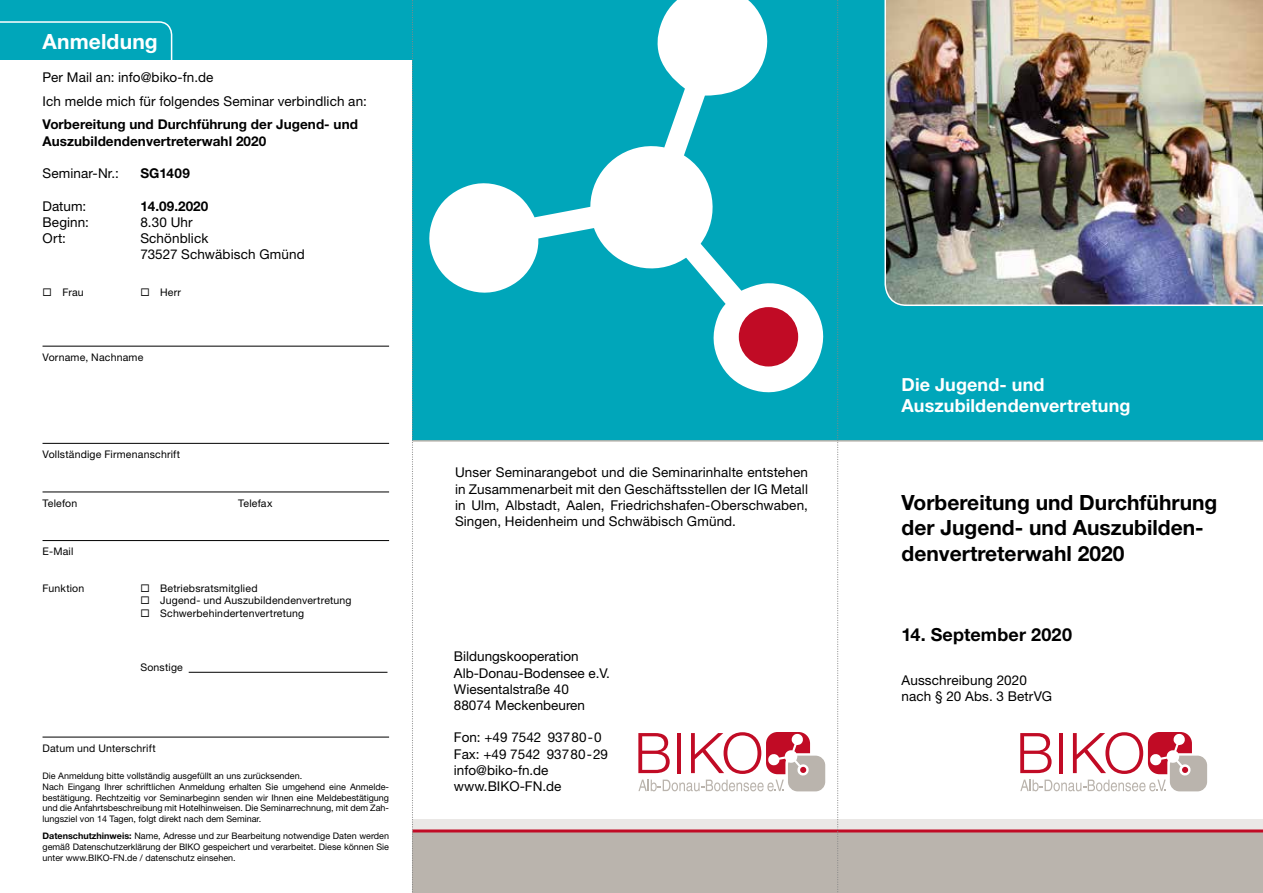
<style>
.page{position:relative;width:1263px;height:893px;background:#fff}
.page>*{position:absolute;margin:0;border:0;box-sizing:border-box;transform-origin:0 0}
.t1{font:700 21px/25.2px "Helvetica Neue LT Std";color:#000}
.t2{font:700 21px "Helvetica Neue LT Std";letter-spacing:.005em;color:#fff}
.t3{font:700 18px/21px "Helvetica Neue LT Std";letter-spacing:.01em;color:#fff}
.t4{font:700 18px "Helvetica Neue LT Std";letter-spacing:.005em;color:#000}
.t5{font:13.5px/16.2px "Helvetica Neue LT Std";letter-spacing:.005em;color:#000}
.t6{font:700 13.5px/16.2px "Helvetica Neue LT Std";letter-spacing:.005em;color:#000}
.t7{font:10.5px "Helvetica Neue LT Std";letter-spacing:.02em;color:#000}
.t8{font:9px/10.8px "Helvetica Neue LT Std";color:#000}
.s1{font-weight:700}
</style>
<div class="page">
<div style="left:412px;top:0;width:851px;height:440px;background:#00a6ba"></div>
<hr style="left:412px;top:440px;width:851px;height:2px;background:#bab4ad">
<svg style="left:1020px;top:732px;width:187px;height:59px"></svg>
<div style="left:0;top:0;width:425px;height:60px;background:#00a6ba"></div>
<div style="left:412px;top:825px;width:851px;height:68px;background:#bab4ad"></div>
<svg style="left:0;top:21px;width:172px;height:39px"></svg>
<div style="left:412px;top:819px;width:851px;height:11px;background:#eae8e6"></div>
<hr style="left:412px;top:829px;width:851px;height:3px;background:#c10b25">
<img style="left:884px;top:0;width:379px;height:306px">
<svg style="left:429px;top:0;width:394px;height:392px"></svg>
<svg style="left:582px;top:138px;width:139px;height:139px"></svg>
<div style="left:739px;top:307px;width:59px;height:59px;background:#c10b25;border-radius:50%"></div>
<svg style="left:638px;top:732px;width:187px;height:59px"></svg>
<svg style="left:412px;top:0;width:1px;height:893px"></svg>
<svg style="left:837px;top:0;width:2px;height:892px"></svg>
<hr style="left:43px;top:346px;width:346px;height:1px;background:#000">
<hr style="left:43px;top:443px;width:346px;height:1px;background:#000">
<hr style="left:43px;top:492px;width:346px;height:1px;background:#000">
<hr style="left:43px;top:540px;width:346px;height:1px;background:#000">
<hr style="left:189px;top:672px;width:198px;height:1px;background:#000">
<hr style="left:43px;top:737px;width:346px;height:1px;background:#000">
<h1 class="t2" style="left:43px;top:29px;width:117px">Anmeldung</h1>
<h3 class="t5" style="left:43px;top:65px;width:326px;line-height:23.7px">Per Mail an: info@biko-fn.de<br>Ich melde mich für folgendes Seminar verbindlich an:</h3>
<h3 class="t6" style="left:43px;top:116px;width:317px">Vorbereitung und Durchführung der Jugend- und<br>Auszubildendenvertreterwahl 2020</h3>
<h3 class="t5" style="left:43px;top:165px;width:78px">Seminar-Nr.:</h3>
<h3 class="t6" style="left:140px;top:165px;width:51px">SG1409</h3>
<h3 class="t5" style="left:43px;top:198px;width:45px">Datum:</h3>
<h3 class="t6" style="left:140px;top:197px;width:70px">14.09.2020</h3>
<h3 class="t5" style="left:43px;top:214px;width:48px">Beginn:</h3>
<h3 class="t5" style="left:140px;top:214px;width:54px">8.30 Uhr</h3>
<h3 class="t5" style="left:43px;top:230px;width:25px">Ort:</h3>
<h3 class="t5" style="left:140px;top:230px;width:166px">Schönblick<br>73527 Schwäbisch Gmünd</h3>
<p class="t7" style="left:43px;top:286px;width:43px">◻ Frau</p>
<p class="t7" style="left:140px;top:286px;width:42px">◻ Herr</p>
<p class="t7" style="left:43px;top:351px;width:102px">Vorname, Nachname</p>
<p class="t7" style="left:43px;top:448px;width:139px">Vollständige Firmenanschrift</p>
<p class="t7" style="left:43px;top:497px;width:36px">Telefon</p>
<p class="t7" style="left:238px;top:497px;width:36px">Telefax</p>
<p class="t7" style="left:43px;top:545px;width:32px">E-Mail</p>
<p class="t7" style="left:43px;top:582px;width:43px">Funktion</p>
<p class="t7" style="left:140px;top:582px;width:119px">◻ Betriebsratsmitglied</p>
<p class="t7" style="left:140px;top:594px;width:213px">◻ Jugend- und Auszubildendenvertretung</p>
<p class="t7" style="left:140px;top:607px;width:165px">◻ Schwerbehindertenvertretung</p>
<p class="t7" style="left:140px;top:661px;width:44px">Sonstige</p>
<p class="t7" style="left:43px;top:742px;width:115px">Datum und Unterschrift</p>
<p class="t8" style="left:43px;top:770px;width:348px">Die Anmeldung bitte vollständig ausgefüllt an uns zurücksenden.<br>Nach Eingang Ihrer schriftlichen Anmeldung erhalten Sie umgehend eine Anmelde&shy;bestätigung. Rechtzeitig vor Seminarbeginn senden wir Ihnen eine Meldebestätigung und die Anfahrtsbeschreibung mit Hotelhinweisen. Die Seminarrechnung, mit dem Zah&shy;lungsziel von 14 Tagen, folgt direkt nach dem Seminar.</p>
<p class="t8" style="left:43px;top:830px;width:348px;text-align:justify"><span class="s1">Datenschutzhinweis:</span> Name, Adresse und zur Bearbeitung notwendige Daten werden gemäß Datenschutzerklärung der BIKO gespeichert und verarbeitet. Diese können Sie unter www.BIKO-FN.de / datenschutz einsehen.</p>
<h3 class="t5" style="left:455px;top:464px;width:354px;text-align:justify">Unser Seminarangebot und die Seminarinhalte entstehen in Zusammenarbeit mit den Geschäftsstellen der IG Metall in Ulm, Albstadt, Aalen, Friedrichshafen-Oberschwaben, Singen, Heidenheim und Schwäbisch Gmünd.</h3>
<h3 class="t5" style="left:454px;top:648px;width:157px">Bildungskooperation<br>Alb-Donau-Bodensee e.V.<br>Wiesentalstraße 40<br>88074 Meckenbeuren</h3>
<h3 class="t5" style="left:454px;top:729px;width:156px">Fon: +49 7542 93780-0<br>Fax: +49 7542 93780-29 info@biko-fn.de www.BIKO-FN.de</h3>
<h2 class="t3" style="left:901px;top:374px;width:230px">Die Jugend- und<br>Auszubildendenvertretung</h2>
<h1 class="t1" style="left:901px;top:490px;width:317px">Vorbereitung und Durchführung der Jugend- und Auszubilden&shy;denvertreterwahl 2020</h1>
<h2 class="t4" style="left:901px;top:623px;width:172px">14. September 2020</h2>
<h3 class="t5" style="left:901px;top:672px;width:152px">Ausschreibung 2020 nach § 20 Abs. 3 BetrVG</h3>
</div>
